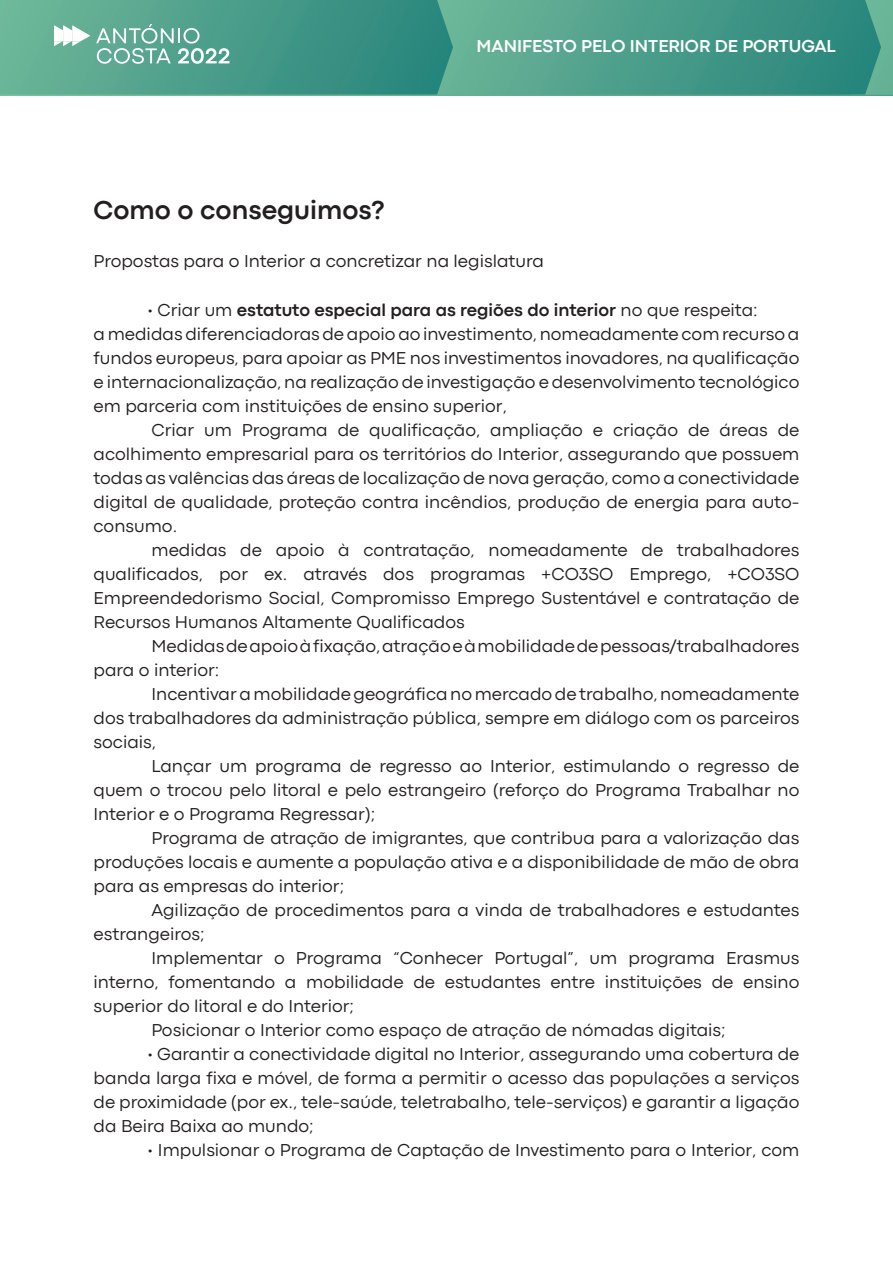
<style>
.page{position:relative;width:893px;height:1263px;background:#fff}
.page>*{position:absolute;margin:0;border:0;box-sizing:border-box;transform-origin:0 0}
.t1{font:700 27px "Codec Pro";color:#231f20}
.t2{font:18px/24px "Codec Pro News";color:#231f20;text-align:justify}
.t3{font:700 18px "Codec Pro";color:#231f20}
.t4{font:700 18px "Codec Pro";color:#fff}
.s1{font-family:"Codec Pro News";font-weight:400}
</style>
<div class="page">
<svg style="left:0;top:94px;width:893px;height:2px;background:#5cab92"></svg>
<svg style="left:0;top:0;width:893px;height:94px;background:#4e9f8c"></svg>
<p class="t4" style="left:477px;top:35px;width:361px">MANIFESTO PELO INTERIOR DE PORTUGAL</p>
<p class="t1" style="left:94px;top:194px;width:293px">Como o conseguimos?</p>
<p class="t2" style="left:94px;top:249px;width:452px">Propostas para o Interior a concretizar na legislatura</p>
<p class="t3" style="left:148px;top:299px;width:612px"><span class="s1">• Criar um</span> estatuto especial para as regiões do interior <span class="s1">no que respeita:</span></p>
<p class="t2" style="left:94px;top:321px;width:707px">a medidas diferenciadoras de apoio ao investimento, nomeadamente com recurso a fundos europeus, para apoiar as PME nos investimentos inovadores, na qualificação e internacionalização, na realização de investigação e desenvolvimento tecnológico em parceria com instituições de ensino superior,</p>
<p class="t2" style="left:94px;top:417px;width:707px;text-indent:54px">❖Criar um Programa de qualificação, ampliação e criação de áreas de acolhimento empresarial para os territórios do Interior, assegurando que possuem todas as valências das áreas de localização de nova geração, como a conectividade digital de qualidade, proteção contra incêndios, produção de energia para auto&shy;consumo.</p>
<p class="t2" style="left:94px;top:537px;width:707px;text-indent:54px">❖medidas de apoio à contratação, nomeadamente de trabalhadores qualificados, por ex. através dos programas +CO3SO Emprego, +CO3SO Empreendedorismo Social, Compromisso Emprego Sustentável e contratação de Recursos Humanos Altamente Qualificados</p>
<p class="t2" style="left:94px;top:633px;width:707px;text-indent:54px">❖Medidas de apoio à fixação, atração e à mobilidade de pessoas/trabalhadores para o interior:</p>
<p class="t2" style="left:94px;top:681px;width:707px">✓ Incentivar a mobilidade geográfica no mercado de trabalho, nomeadamente dos trabalhadores da administração pública, sempre em diálogo com os parceiros sociais,</p>
<p class="t2" style="left:94px;top:753px;width:707px">✓ Lançar um programa de regresso ao Interior, estimulando o regresso de quem o trocou pelo litoral e pelo estrangeiro (reforço do Programa Trabalhar no Interior e o Programa Regressar);</p>
<p class="t2" style="left:94px;top:825px;width:707px">✓ Programa de atração de imigrantes, que contribua para a valorização das produções locais e aumente a população ativa e a disponibilidade de mão de obra para as empresas do interior;</p>
<p class="t2" style="left:94px;top:897px;width:707px">✓ Agilização de procedimentos para a vinda de trabalhadores e estudantes estrangeiros;</p>
<p class="t2" style="left:94px;top:945px;width:707px">✓ Implementar o Programa “Conhecer Portugal”, um programa Erasmus interno, fomentando a mobilidade de estudantes entre instituições de ensino superior do litoral e do Interior;</p>
<p class="t2" style="left:94px;top:1017px;width:633px">✓ Posicionar o Interior como espaço de atração de nómadas digitais;</p>
<p class="t2" style="left:94px;top:1041px;width:707px;text-indent:54px">• Garantir a conectividade digital no Interior, assegurando uma cobertura de banda larga fixa e móvel, de forma a permitir o acesso das populações a serviços de proximidade (por ex., tele-saúde, teletrabalho, tele-serviços) e garantir a ligação da Beira Baixa ao mundo;</p>
<p class="t2" style="left:148px;top:1137px;width:653px">• Impulsionar o Programa de Captação de Investimento para o Interior, com</p>
</div>
